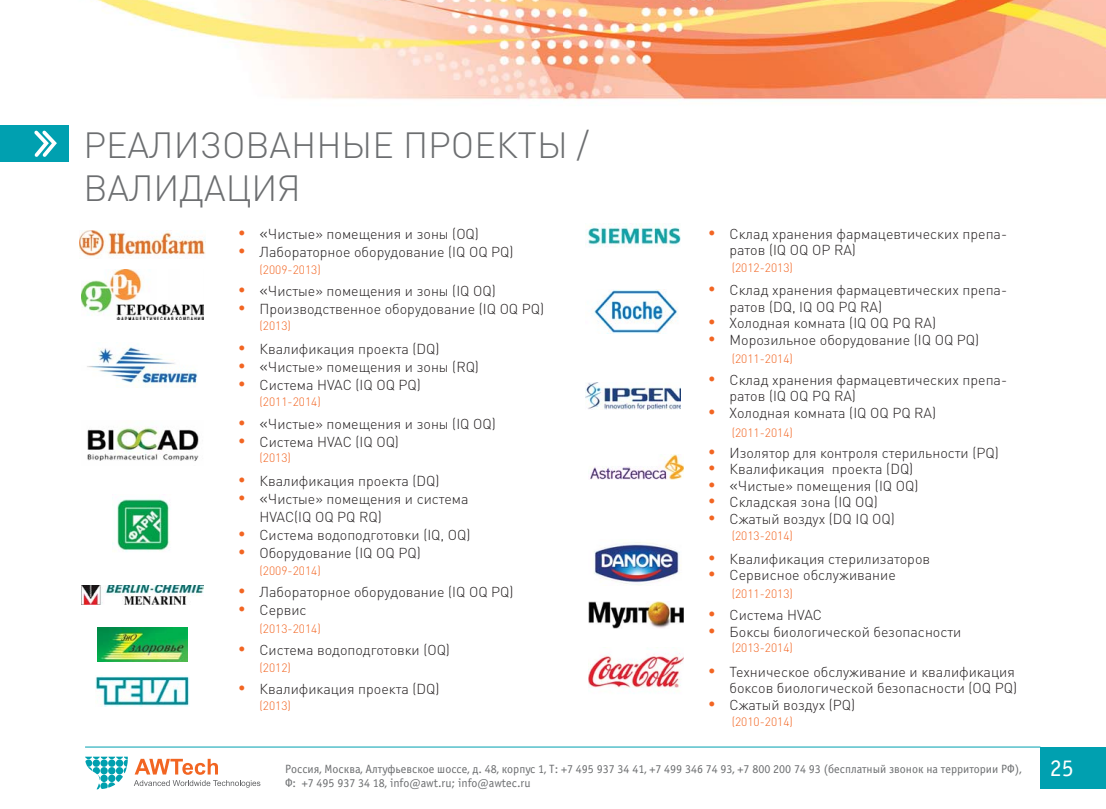
<style>
.page{position:relative;width:1106px;height:809px;background:#fff}
.page>*{position:absolute;margin:0;border:0;box-sizing:border-box;transform-origin:0 0}
.t1{font:300 36px/43.2px "DIN Cyr";color:#6c6e70}
.t2{font:24px "Officina Sans C";color:#fff}
.t3{font:300 14.25px/16.5px "DIN Cyr";color:#231f20}
.t4{font:12px/14.4px "Officina Sans C";color:#6c6e70}
.t5{font:300 12px "DIN Cyr";color:#f26522}
.s1{font-size:16.5px}
</style>
<div class="page">
<img style="left:79px;top:1px;width:1027px;height:789px">
<div style="left:1040px;top:746px;width:66px;height:42px;background:#00a0b0"></div>
<svg style="left:85px;top:756px;width:43px;height:33px"></svg>
<svg style="left:135px;top:758px;width:83px;height:16px"></svg>
<svg style="left:134px;top:780px;width:126px;height:7px"></svg>
<hr style="left:85px;top:746px;width:955px;height:1px;background:#00a0b0">
<img style="left:80px;top:230px;width:125px;height:28px">
<img style="left:82px;top:269px;width:121px;height:51px">
<img style="left:82px;top:342px;width:121px;height:45px">
<img style="left:82px;top:421px;width:121px;height:44px">
<img style="left:113px;top:494px;width:59px;height:63px">
<img style="left:82px;top:585px;width:121px;height:19px">
<img style="left:98px;top:627px;width:89px;height:34px">
<img style="left:95px;top:675px;width:95px;height:31px">
<img style="left:585px;top:224px;width:95px;height:23px">
<img style="left:586px;top:290px;width:95px;height:44px">
<img style="left:586px;top:382px;width:95px;height:27px">
<img style="left:589px;top:454px;width:95px;height:26px">
<img style="left:589px;top:539px;width:95px;height:46px">
<img style="left:589px;top:601px;width:95px;height:27px">
<img style="left:589px;top:647px;width:95px;height:48px">
<div style="left:0;top:125px;width:69px;height:37px;background:#00a0b0"></div>
<svg style="left:34px;top:130px;width:23px;height:27px"></svg>
<svg style="left:239px;top:230px;width:5px;height:5px"></svg>
<svg style="left:239px;top:248px;width:5px;height:5px"></svg>
<svg style="left:239px;top:288px;width:5px;height:4px"></svg>
<svg style="left:239px;top:306px;width:5px;height:4px"></svg>
<svg style="left:239px;top:345px;width:5px;height:5px"></svg>
<svg style="left:239px;top:363px;width:5px;height:5px"></svg>
<svg style="left:239px;top:381px;width:5px;height:5px"></svg>
<svg style="left:239px;top:420px;width:5px;height:5px"></svg>
<svg style="left:239px;top:438px;width:5px;height:5px"></svg>
<svg style="left:239px;top:477px;width:5px;height:5px"></svg>
<svg style="left:239px;top:495px;width:5px;height:5px"></svg>
<svg style="left:239px;top:531px;width:5px;height:5px"></svg>
<svg style="left:239px;top:549px;width:5px;height:5px"></svg>
<svg style="left:239px;top:589px;width:5px;height:5px"></svg>
<svg style="left:239px;top:607px;width:5px;height:5px"></svg>
<svg style="left:239px;top:646px;width:5px;height:5px"></svg>
<svg style="left:239px;top:685px;width:5px;height:5px"></svg>
<svg style="left:709px;top:230px;width:5px;height:5px"></svg>
<svg style="left:709px;top:287px;width:5px;height:5px"></svg>
<svg style="left:709px;top:320px;width:5px;height:5px"></svg>
<svg style="left:709px;top:336px;width:5px;height:5px"></svg>
<svg style="left:709px;top:376px;width:5px;height:5px"></svg>
<svg style="left:709px;top:409px;width:5px;height:5px"></svg>
<svg style="left:709px;top:449px;width:5px;height:5px"></svg>
<svg style="left:709px;top:465px;width:5px;height:5px"></svg>
<svg style="left:709px;top:482px;width:5px;height:5px"></svg>
<svg style="left:709px;top:498px;width:5px;height:5px"></svg>
<svg style="left:709px;top:515px;width:5px;height:5px"></svg>
<svg style="left:709px;top:555px;width:5px;height:5px"></svg>
<svg style="left:709px;top:571px;width:5px;height:5px"></svg>
<svg style="left:709px;top:611px;width:5px;height:5px"></svg>
<svg style="left:709px;top:628px;width:5px;height:5px"></svg>
<svg style="left:709px;top:668px;width:5px;height:5px"></svg>
<svg style="left:709px;top:701px;width:5px;height:5px"></svg>
<h1 class="t1" style="left:83px;top:127px;width:507px">РЕАЛИЗОВАННЫЕ ПРОЕКТЫ /<br>ВАЛИДАЦИЯ</h1>
<p class="t3" style="left:259px;top:226px;width:255px;line-height:18px"><span class="s1">«</span>Чистые» помещения и зоны (OQ)<br>Лабораторное оборудование (IQ OQ PQ)</p>
<p class="t3" style="left:259px;top:284px;width:286px;line-height:18px"><span class="s1">«</span>Чистые» помещения и зоны (IQ OQ)<br>Производственное оборудование (IQ OQ PQ)</p>
<p class="t3" style="left:259px;top:341px;width:221px;line-height:18px">Квалификация проекта (DQ) <span class="s1">«</span>Чистые» помещения и зоны (RQ)<br>Система HVAC (IQ OQ PQ)</p>
<p class="t3" style="left:259px;top:416px;width:238px;line-height:18px"><span class="s1">«</span>Чистые» помещения и зоны (IQ OQ)<br>Система HVAC (IQ OQ)</p>
<p class="t3" style="left:259px;top:473px;width:212px;line-height:18px">Квалификация проекта (DQ) <span class="s1">«</span>Чистые» помещения и система<br>HVAC(IQ OQ PQ RQ)<br>Система водоподготовки (IQ, OQ)<br>Оборудование (IQ OQ PQ)</p>
<p class="t3" style="left:259px;top:585px;width:255px;line-height:18px">Лабораторное оборудование (IQ OQ PQ)<br>Сервис</p>
<p class="t3" style="left:259px;top:643px;width:192px">Система водоподготовки (OQ)</p>
<p class="t3" style="left:259px;top:682px;width:182px">Квалификация проекта (DQ)</p>
<p class="t3" style="left:729px;top:227px;width:279px">Склад хранения фармацевтических препа&shy;ратов (IQ OQ OP RA)</p>
<p class="t3" style="left:729px;top:284px;width:279px">Склад хранения фармацевтических препа&shy;ратов (DQ, IQ OQ PQ RA)<br>Холодная комната (IQ OQ PQ RA)<br>Морозильное оборудование (IQ OQ PQ)</p>
<p class="t3" style="left:729px;top:373px;width:279px">Склад хранения фармацевтических препа&shy;ратов (IQ OQ PQ RA)<br>Холодная комната (IQ OQ PQ RA)</p>
<p class="t3" style="left:729px;top:446px;width:271px">Изолятор для контроля стерильности (PQ)<br>Квалификация проекта (DQ)<br><span class="s1">«</span>Чистые» помещения (IQ OQ)<br>Складская зона (IQ OQ)<br>Сжатый воздух (DQ IQ OQ)</p>
<p class="t3" style="left:729px;top:552px;width:202px">Квалификация стерилизаторов<br>Сервисное обслуживание</p>
<p class="t3" style="left:729px;top:608px;width:233px">Система HVAC<br>Боксы биологической безопасности</p>
<p class="t3" style="left:729px;top:664px;width:289px">Техническое обслуживание и квалификация боксов биологической безопасности (OQ PQ)<br>Сжатый воздух (PQ)</p>
<p class="t5" style="left:259px;top:265px;width:63px">(2009-2013)</p>
<p class="t5" style="left:731px;top:264px;width:63px">(2012-2013)</p>
<p class="t5" style="left:259px;top:321px;width:33px">(2013)</p>
<p class="t5" style="left:731px;top:354px;width:63px">(2011-2014)</p>
<p class="t5" style="left:259px;top:398px;width:63px">(2011-2014)</p>
<p class="t5" style="left:731px;top:428px;width:63px">(2011-2014)</p>
<p class="t5" style="left:259px;top:453px;width:33px">(2013)</p>
<p class="t5" style="left:731px;top:532px;width:63px">(2013-2014)</p>
<p class="t5" style="left:259px;top:566px;width:63px">(2009-2014)</p>
<p class="t5" style="left:731px;top:589px;width:63px">(2011-2013)</p>
<p class="t5" style="left:259px;top:624px;width:63px">(2013-2014)</p>
<p class="t5" style="left:259px;top:663px;width:33px">(2012)</p>
<p class="t5" style="left:259px;top:701px;width:33px">(2013)</p>
<p class="t5" style="left:731px;top:644px;width:63px">(2013-2014)</p>
<p class="t5" style="left:731px;top:717px;width:63px">(2010-2014)</p>
<p class="t4" style="left:285px;top:762px;width:738px">Россия, Москва, Алтуфьевское шоссе, д. 48, корпус 1, Т: +7 495 937 34 41, +7 499 346 74 93, +7 800 200 74 93 (бесплатный звонок на территории РФ),<br>Ф: +7 495 937 34 18, info@awt.ru; info@awtec.ru</p>
<h2 class="t2" style="left:1049px;top:758px;width:25px">25</h2>
</div>
